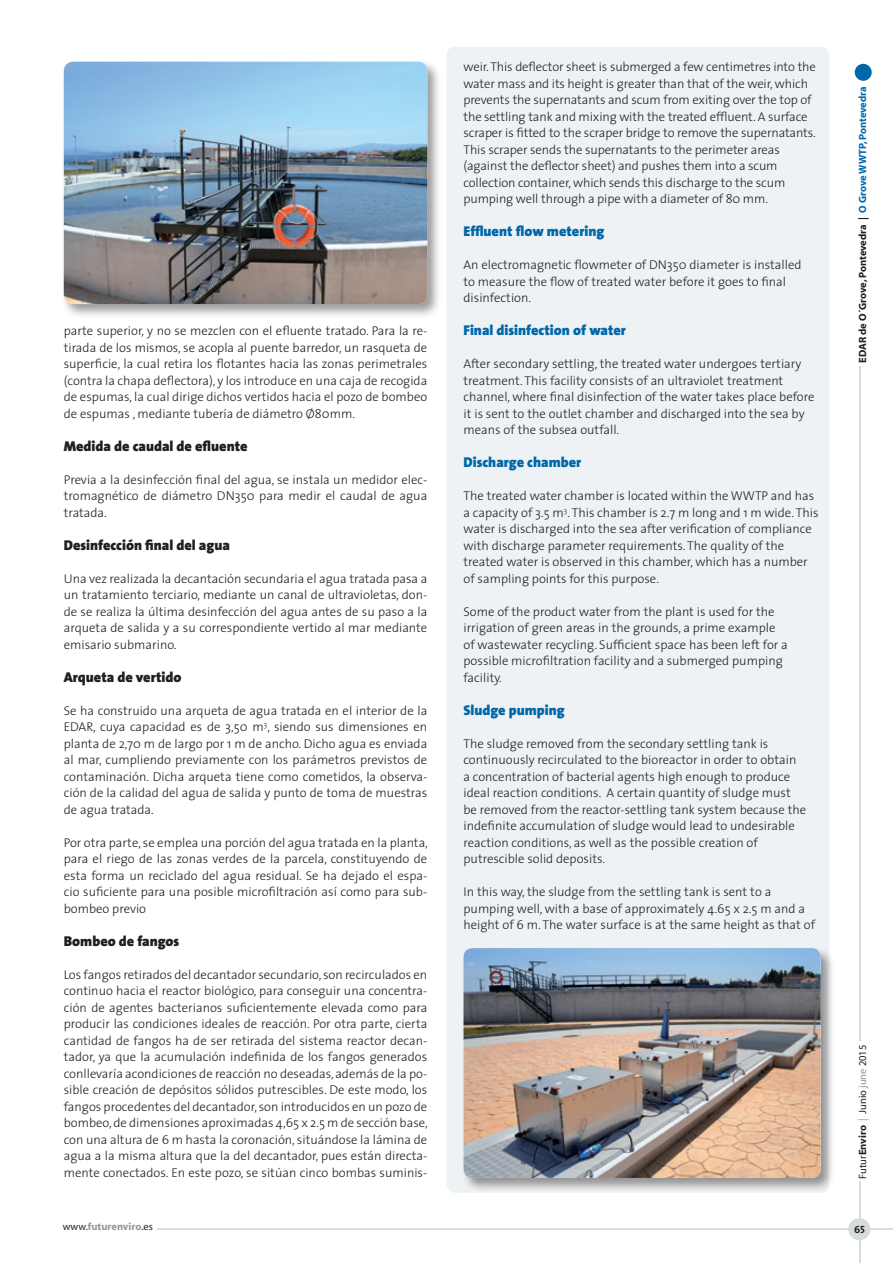
<style>
.page{position:relative;width:893px;height:1263px;background:#fff}
.page>*{position:absolute;margin:0;border:0;box-sizing:border-box;transform-origin:0 0}
.Ladillo_Texto_españo{font:900 14.25px "The Sans";color:#231f20}
.Ladillo_Texto{font:900 14.25px "The Sans";color:#0068a9}
.Texto{font:300 12.75px/16.5px "The Sans";color:#231f20;text-align:justify}
.Texto_ingles{font:300 12.75px/16.5px "The Sans";color:#231f20}
.t1{font:700 10.5px "Myriad";letter-spacing:-.005em;color:#231f20}
.t2{font:10.5px "Myriad";color:#231f20}
.t3{font:700 10.5px "Myriad";color:#939598}
.t4{font:10.5px "The Sans Bold Caps";color:#231f20}
.s1{color:#0068a9}
.s2{font-weight:700}
.s3{color:#8b9b92}
.s4{font-weight:400;color:#231f20}
</style>
<div class="page">
<div style="left:446px;top:47px;width:383px;height:1146px;background:#eff2f4;border-radius:9px"></div>
<div style="left:855px;top:64px;width:17px;height:17px;background:#0068a9;border-radius:50%"></div>
<hr style="left:859px;top:366px;width:1px;height:675px;background:#d7ddda">
<hr style="left:157px;top:1228px;width:736px;height:2px;background:#d7ddda">
<hr style="left:859px;top:1181px;width:1px;height:82px;background:#d7ddda">
<div style="left:848px;top:1218px;width:22px;height:22px;background:#d7ddda;border-radius:50%"></div>
<div style="left:61px;top:59px;width:381px;height:259px;background:#231f20;opacity:.45"></div>
<img style="left:64px;top:62px;width:363px;height:242px">
<div style="left:461px;top:946px;width:374px;height:246px;background:#231f20;opacity:.45"></div>
<img style="left:463px;top:948px;width:358px;height:230px">
<p class="Texto" style="left:64px;top:322px;width:365px">parte superior, y no se mezclen con el efluente tratado. Para la re&shy;tirada de los mismos, se acopla al puente barredor, un rasqueta de superficie, la cual retira los flotantes hacia las zonas perimetrales (contra la chapa deflectora), y los introduce en una caja de recogida de espumas, la cual dirige dichos vertidos hacia el pozo de bombeo de espumas , mediante tubería de diámetro Ø80mm.</p>
<p class="Ladillo_Texto_españo" style="left:64px;top:434px;width:185px">Medida de caudal de efluente</p>
<p class="Texto" style="left:64px;top:471px;width:365px">Previa a la desinfección final del agua, se instala un medidor elec&shy;tromagnético de diámetro DN350 para medir el caudal de agua tratada.</p>
<p class="Ladillo_Texto_españo" style="left:64px;top:533px;width:168px">Desinfección final del agua</p>
<p class="Texto" style="left:64px;top:570px;width:365px">Una vez realizada la decantación secundaria el agua tratada pasa a un tratamiento terciario, mediante un canal de ultravioletas, don&shy;de se realiza la última desinfección del agua antes de su paso a la arqueta de salida y a su correspondiente vertido al mar mediante emisario submarino.</p>
<p class="Ladillo_Texto_españo" style="left:64px;top:665px;width:119px">Arqueta de vertido</p>
<p class="Texto" style="left:64px;top:702px;width:365px">Se ha construido una arqueta de agua tratada en el interior de la EDAR, cuya capacidad es de 3,50 m<sup>3</sup>, siendo sus dimensiones en planta de 2,70 m de largo por 1 m de ancho. Dicho agua es enviada al mar, cumpliendo previamente con los parámetros previstos de contaminación. Dicha arqueta tiene como cometidos, la observa&shy;ción de la calidad del agua de salida y punto de toma de muestras de agua tratada.</p>
<p class="Texto" style="left:64px;top:834px;width:366px">Por otra parte, se emplea una porción del agua tratada en la planta, para el riego de las zonas verdes de la parcela, constituyendo de esta forma un reciclado del agua residual. Se ha dejado el espa&shy;cio suficiente para una posible microfiltración así como para sub&shy;bombeo previo</p>
<p class="Ladillo_Texto_españo" style="left:64px;top:929px;width:117px">Bombeo de fangos</p>
<p class="Texto" style="left:64px;top:966px;width:366px">Los fangos retirados del decantador secundario, son recirculados en continuo hacia el reactor biológico, para conseguir una concentra&shy;ción de agentes bacterianos suficientemente elevada como para producir las condiciones ideales de reacción. Por otra parte, cierta cantidad de fangos ha de ser retirada del sistema reactor decan&shy;tador, ya que la acumulación indefinida de los fangos generados conllevaría acondiciones de reacción no deseadas, además de la po&shy;sible creación de depósitos sólidos putrescibles. De este modo, los fangos procedentes del decantador, son introducidos en un pozo de bombeo, de dimensiones aproximadas 4,65 x 2.5 m de sección base, con una altura de 6 m hasta la coronación, situándose la lámina de agua a la misma altura que la del decantador, pues están directa&shy;mente conectados. En este pozo, se sitúan cinco bombas suminis-</p>
<p class="Texto_ingles" style="left:463px;top:58px;width:354px">weir. This deflector sheet is submerged a few centimetres into the water mass and its height is greater than that of the weir, which prevents the supernatants and scum from exiting over the top of the settling tank and mixing with the treated effluent. A surface scraper is fitted to the scraper bridge to remove the supernatants.<br>This scraper sends the supernatants to the perimeter areas (against the deflector sheet) and pushes them into a scum collection container, which sends this discharge to the scum pumping well through a pipe with a diameter of 80 mm.</p>
<p class="Ladillo_Texto" style="left:463px;top:219px;width:142px">Effluent flow metering</p>
<p class="Texto_ingles" style="left:463px;top:256px;width:340px">An electromagnetic flowmeter of DN350 diameter is installed to measure the flow of treated water before it goes to final disinfection.</p>
<p class="Ladillo_Texto" style="left:463px;top:318px;width:164px">Final disinfection of water</p>
<p class="Texto_ingles" style="left:463px;top:355px;width:352px">After secondary settling, the treated water undergoes tertiary treatment. This facility consists of an ultraviolet treatment channel, where final disinfection of the water takes place before it is sent to the outlet chamber and discharged into the sea by means of the subsea outfall.</p>
<p class="Ladillo_Texto" style="left:463px;top:450px;width:119px">Discharge chamber</p>
<p class="Texto_ingles" style="left:463px;top:487px;width:357px">The treated water chamber is located within the WWTP and has a capacity of 3.5 m<sup>3</sup>. This chamber is 2.7 m long and 1 m wide. This water is discharged into the sea after verification of compliance with discharge parameter requirements. The quality of the treated water is observed in this chamber, which has a number of sampling points for this purpose.</p>
<p class="Texto_ingles" style="left:463px;top:603px;width:326px">Some of the product water from the plant is used for the irrigation of green areas in the grounds, a prime example of wastewater recycling. Sufficient space has been left for a possible microfiltration facility and a submerged pumping facility.</p>
<p class="Ladillo_Texto" style="left:463px;top:698px;width:103px">Sludge pumping</p>
<p class="Texto_ingles" style="left:463px;top:735px;width:344px">The sludge removed from the secondary settling tank is continuously recirculated to the bioreactor in order to obtain<br>a concentration of bacterial agents high enough to produce ideal reaction conditions. A certain quantity of sludge must be removed from the reactor-settling tank system because the indefinite accumulation of sludge would lead to undesirable reaction conditions, as well as the possible creation of putrescible solid deposits.</p>
<p class="Texto_ingles" style="left:463px;top:883px;width:353px">In this way, the sludge from the settling tank is sent to a pumping well, with a base of approximately 4.65 x 2.5 m and a height of 6 m. The water surface is at the same height as that of</p>
<p class="t1" style="left:857px;top:363px;width:278px;rotate:-90deg">EDAR de O´Grove, Pontevedra | <span class="s1">O Grove WWTP, Pontevedra</span></p>
<p class="t2" style="left:857px;top:1178px;width:135px;rotate:-90deg">Futur<span class="s2">Enviro</span> <span class="s3">|</span> Junio <span class="s3">june</span> 2015</p>
<p class="t3" style="left:63px;top:1221px;width:92px"><span class="s4">www.</span>futurenviro<span class="s4">.es</span></p>
<p class="t4" style="left:854px;top:1220px;width:12px">65</p>
</div>
